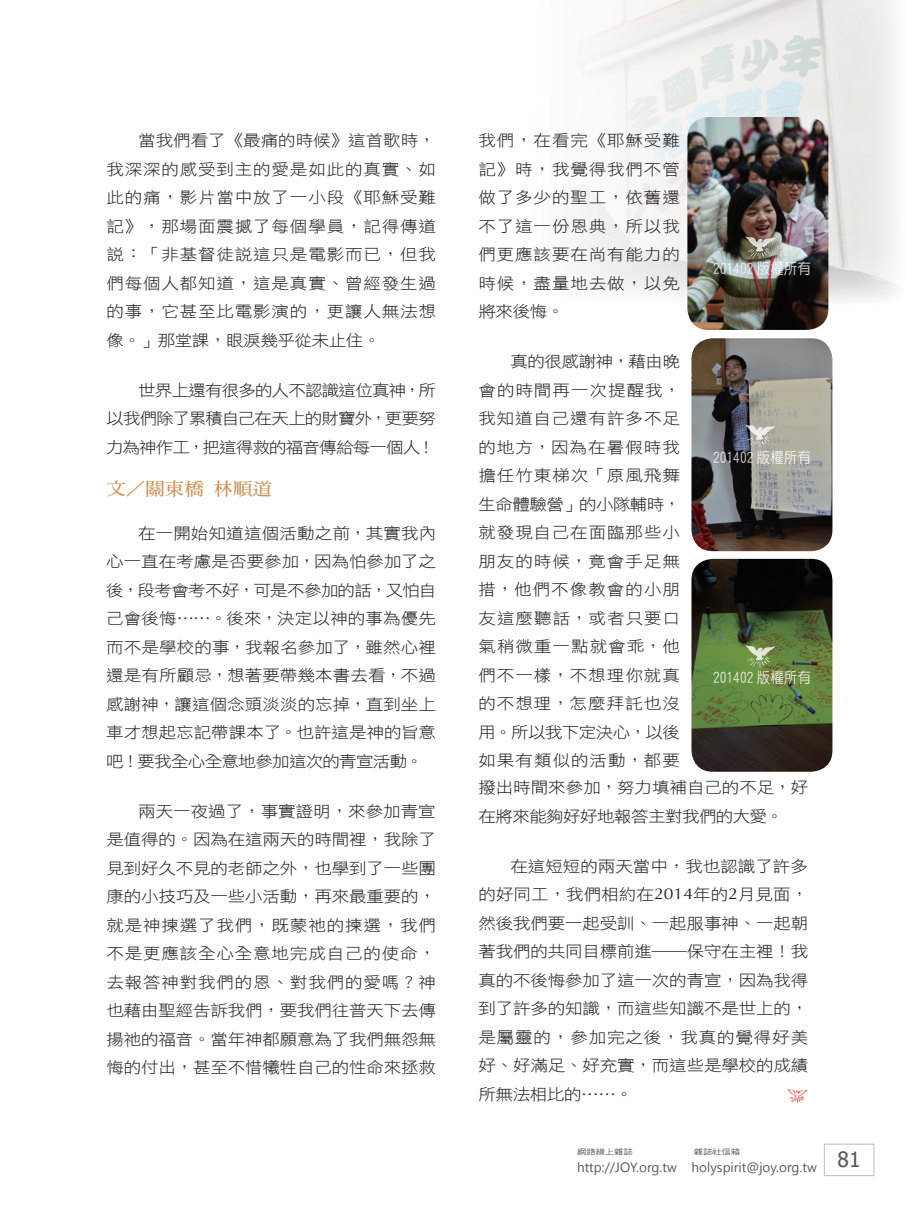
<style>
.page{position:relative;width:906px;height:1217px;background:#fff}
.page>*{position:absolute;margin:0;border:0;box-sizing:border-box;transform-origin:0 0}
.中標{font:17.55px "DF Ming W7 WIN BF";color:#cd9357;scale:1.11 1}
.t1{font:15.75px/28.5px "DF Hei W3 WIN BF";letter-spacing:-.01em;color:#231f20;text-align:justify;scale:1.11 1}
.t2{font:15.75px/28.5px "DF Hei W3 WIN BF";letter-spacing:-.035em;color:#231f20;scale:1.11 1}
.t3{font:15px "DF Yuan W5 WIN BF";color:#fff;scale:.9 1}
.t4{font:13.5px "Segoe UI";color:#57585a}
.t5{font:7.5px "DF Hei W5 WIN BF";letter-spacing:-.015em;color:#57585a;scale:1.25 1}
.s1{font-family:"Optima"}
</style>
<div class="page">
<div style="left:824px;top:1143px;width:50px;height:32px;border:1px solid #bcbdc0"></div>
<img style="left:581px;top:0;width:316px;height:305px">
<img style="left:691px;top:558px;width:141px;height:213px">
<img style="left:687px;top:117px;width:141px;height:213px">
<img style="left:691px;top:338px;width:141px;height:213px">
<img style="left:788px;top:1089px;width:19px;height:13px">
<svg style="left:745px;top:425px;width:30px;height:22px"></svg>
<svg style="left:745px;top:645px;width:30px;height:22px"></svg>
<svg style="left:745px;top:236px;width:30px;height:23px"></svg>
<p class="t1" style="left:106px;top:126px;width:298px;text-indent:32px">當我們看了《最痛的時候》這首歌時，我深深的感受到主的愛是如此的真實、如此的痛，影片當中放了一小段《耶穌受難記》，那場面震撼了每個學員，記得傳道說：「非基督徒說這只是電影而已，但我們每個人都知道，這是真實、曾經發生過的事，它甚至比電影演的，更讓人無法想像。」那堂課，眼淚幾乎從未止住。</p>
<p class="t1" style="left:106px;top:375px;width:299px;text-indent:32px">世界上還有很多的人不認識這位真神，所以我們除了累積自己在天上的財寶外，更要努力為神作工，把這得救的福音傳給每一個人！</p>
<p class="中標" style="left:106px;top:480px;width:151px">文／關東橋 林順道</p>
<p class="t1" style="left:106px;top:518px;width:299px;text-indent:32px">在一開始知道這個活動之前，其實我內心一直在考慮是否要參加，因為怕參加了之後，段考會考不好，可是不參加的話，又怕自己會後悔……。後來，決定以神的事為優先而不是學校的事，我報名參加了，雖然心裡還是有所顧忌，想著要帶幾本書去看，不過感謝神，讓這個念頭淡淡的忘掉，直到坐上車才想起忘記帶課本了。也許這是神的旨意吧！要我全心全意地參加這次的青宣活動。</p>
<p class="t1" style="left:106px;top:796px;width:298px;text-indent:32px">兩天一夜過了，事實證明，來參加青宣是值得的。因為在這兩天的時間裡，我除了見到好久不見的老師之外，也學到了一些團康的小技巧及一些小活動，再來最重要的，就是神揀選了我們，既蒙祂的揀選，我們不是更應該全心全意地完成自己的使命，去報答神對我們的恩、對我們的愛嗎？神也藉由聖經告訴我們，要我們往普天下去傳揚祂的福音。當年神都願意為了我們無怨無悔的付出，甚至不惜犧牲自己的性命來拯救</p>
<p class="t1" style="left:478px;top:126px;width:183px">我們，在看完《耶穌受難記》時，我覺得我們不管做了多少的聖工，依舊還不了這一份恩典，所以我們更應該要在尚有能力的時候，盡量地去做，以免將來後悔。</p>
<p class="t1" style="left:478px;top:347px;width:184px;text-indent:32px">真的很感謝神，藉由晚會的時間再一次提醒我，我知道自己還有許多不足的地方，因為在暑假時我擔任竹東梯次「原風飛舞生命體驗營」的小隊輔時，就發現自己在面臨那些小朋友的時候，竟會手足無措，他們不像教會的小朋友這麼聽話，或者只要口氣稍微重一點就會乖，他們不一樣，不想理你就真的不想理，怎麼拜託也沒用。所以我下定決心，以後如果有類似的活動，都要</p>
<p class="t2" style="left:478px;top:773px;width:299px">撥出時間來參加，努力填補自己的不足，好在將來能夠好好地報答主對我們的大愛。</p>
<p class="t1" style="left:478px;top:851px;width:298px;text-indent:32px">在這短短的兩天當中，我也認識了許多的好同工，我們相約在<span class="s1">2014</span>年的<span class="s1">2</span>月見面，然後我們要一起受訓、一起服事神、一起朝著我們的共同目標前進──保守在主裡！我真的不後悔參加了這一次的青宣，因為我得到了許多的知識，而這些知識不是世上的，是屬靈的，參加完之後，我真的覺得好美好、好滿足、好充實，而這些是學校的成績所無法相比的……。</p>
<p class="t3" style="left:713px;top:261px;width:110px">201402 版權所有</p>
<p class="t3" style="left:713px;top:449px;width:110px">201402 版權所有</p>
<p class="t3" style="left:713px;top:670px;width:110px">201402 版權所有</p>
<p class="t5" style="left:577px;top:1147px;width:46px">網路線上雜誌</p>
<p class="t5" style="left:694px;top:1147px;width:39px">雜誌社信箱</p>
<p class="t4" style="left:577px;top:1157px;width:285px">http://JOY.org.tw holyspirit@joy.org.tw <sup>81</sup></p>
</div>
